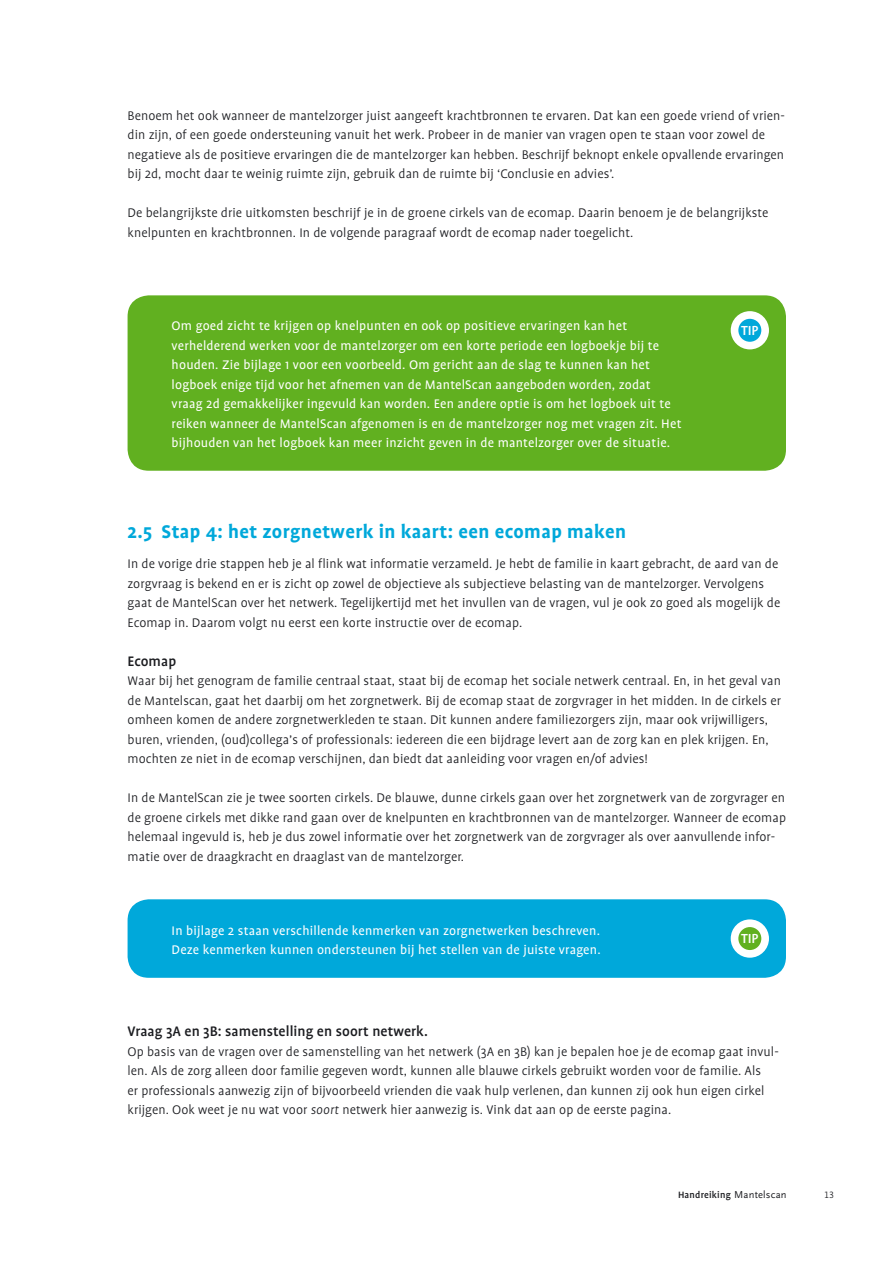
<style>
.page{position:relative;width:893px;height:1263px;background:#fff}
.page>*{position:absolute;margin:0;border:0;box-sizing:border-box;transform-origin:0 0}
.t1{font:700 21px "Profile";letter-spacing:.02em;color:#00a8da}
.t2{font:500 15.75px "Profile";letter-spacing:.005em;color:#1b1c20}
.t3{font:500 15px "Profile";letter-spacing:-.01em;color:#fff}
.t4{font:300 14.25px/19.5px "Profile";letter-spacing:.005em;color:#1b1c20}
.t5{font:14.25px/19.5px "Profile";letter-spacing:.015em;color:#fff}
.t6{font:500 10.5px "Profile";letter-spacing:.02em;color:#1b1c20}
.t7{font:300 10.5px "Profile NO";color:#1b1c20}
.s1{font-style:italic}
.s2{font-family:"Scala Sans";font-weight:400}
</style>
<div class="page">
<div style="left:128px;top:295px;width:658px;height:176px;background:#61b020;border-radius:21px"></div>
<div style="left:731px;top:311px;width:38px;height:38px;background:#fff;border-radius:50%"></div>
<div style="left:738px;top:319px;width:23px;height:23px;background:#00a8da;border-radius:50%"></div>
<div style="left:128px;top:899px;width:658px;height:79px;background:#00a8da;border-radius:21px"></div>
<div style="left:731px;top:919px;width:38px;height:39px;background:#fff;border-radius:50%"></div>
<div style="left:738px;top:927px;width:23px;height:23px;background:#61b020;border-radius:50%"></div>
<p class="t4" style="left:128px;top:105px;width:659px">Benoem het ook wanneer de mantelzorger juist aangeeft krachtbronnen te ervaren. Dat kan een goede vriend of vrien&shy;din zijn, of een goede ondersteuning vanuit het werk. Probeer in de manier van vragen open te staan voor zowel de negatieve als de positieve ervaringen die de mantelzorger kan hebben. Beschrijf beknopt enkele opvallende ervaringen bij 2d, mocht daar te weinig ruimte zijn, gebruik dan de ruimte bij ‘Conclusie en advies’.</p>
<p class="t4" style="left:128px;top:203px;width:642px">De belangrijkste drie uitkomsten beschrijf je in de groene cirkels van de ecomap. Daarin benoem je de belangrijkste knelpunten en krachtbronnen. In de volgende paragraaf wordt de ecomap nader toegelicht.</p>
<p class="t5" style="left:172px;top:316px;width:511px">Om goed zicht te krijgen op knelpunten en ook op positieve ervaringen kan het verhelderend werken voor de mantelzorger om een korte periode een logboekje bij te houden. Zie bijlage 1 voor een voorbeeld. Om gericht aan de slag te kunnen kan het logboek enige tijd voor het afnemen van de MantelScan aangeboden worden, zodat vraag 2d gemakkelijker ingevuld kan worden. Een andere optie is om het logboek uit te reiken wanneer de MantelScan afgenomen is en de mantelzorger nog met vragen zit. Het bijhouden van het logboek kan meer inzicht geven in de mantelzorger over de situatie.</p>
<p class="t3" style="left:741px;top:322px;width:19px">TIP</p>
<h1 class="t1" style="left:128px;top:520px;width:500px">2.5 Stap 4: het zorgnetwerk in kaart: een ecomap maken</h1>
<p class="t4" style="left:128px;top:554px;width:654px">In de vorige drie stappen heb je al flink wat informatie verzameld. Je hebt de familie in kaart gebracht, de aard van de zorgvraag is bekend en er is zicht op zowel de objectieve als subjectieve belasting van de mantelzorger. Vervolgens gaat de MantelScan over het netwerk. Tegelijkertijd met het invullen van de vragen, vul je ook zo goed als mogelijk de Ecomap in. Daarom volgt nu eerst een korte instructie over de ecomap.</p>
<p class="t2" style="left:128px;top:652px;width:50px">Ecomap</p>
<p class="t4" style="left:128px;top:671px;width:655px">Waar bij het genogram de familie centraal staat, staat bij de ecomap het sociale netwerk centraal. En, in het geval van de Mantelscan, gaat het daarbij om het zorgnetwerk. Bij de ecomap staat de zorgvrager in het midden. In de cirkels er omheen komen de andere zorgnetwerkleden te staan. Dit kunnen andere familiezorgers zijn, maar ook vrijwilligers, buren, vrienden, (oud)collega’s of professionals: iedereen die een bijdrage levert aan de zorg kan en plek krijgen. En, mochten ze niet in de ecomap verschijnen, dan biedt dat aanleiding voor vragen en/of advies!</p>
<p class="t4" style="left:128px;top:788px;width:660px">In de MantelScan zie je twee soorten cirkels. De blauwe, dunne cirkels gaan over het zorgnetwerk van de zorgvrager en de groene cirkels met dikke rand gaan over de knelpunten en krachtbronnen van de mantelzorger. Wanneer de ecomap helemaal ingevuld is, heb je dus zowel informatie over het zorgnetwerk van de zorgvrager als over aanvullende infor&shy;matie over de draagkracht en draaglast van de mantelzorger.</p>
<p class="t5" style="left:172px;top:920px;width:431px">In bijlage 2 staan verschillende kenmerken van zorgnetwerken beschreven.<br>Deze kenmerken kunnen ondersteunen bij het stellen van de juiste vragen.</p>
<p class="t3" style="left:741px;top:930px;width:19px">TIP</p>
<p class="t2" style="left:128px;top:1022px;width:302px">Vraag 3A en 3B: samenstelling en soort netwerk.</p>
<p class="t4" style="left:128px;top:1041px;width:653px">Op basis van de vragen over de samenstelling van het netwerk (3A en 3B) kan je bepalen hoe je de ecomap gaat invul&shy;len. Als de zorg alleen door familie gegeven wordt, kunnen alle blauwe cirkels gebruikt worden voor de familie. Als<br>er professionals aanwezig zijn of bijvoorbeeld vrienden die vaak hulp verlenen, dan kunnen zij ook hun eigen cirkel krijgen. Ook weet je nu wat voor <span class="s1">soort</span> netwerk hier aanwezig is. Vink dat aan op de eerste pagina.</p>
<p class="t6" style="left:678px;top:1189px;width:110px">Handreiking <span class="s2">Mantelscan</span></p>
<p class="t7" style="left:824px;top:1189px;width:12px">13</p>
</div>
